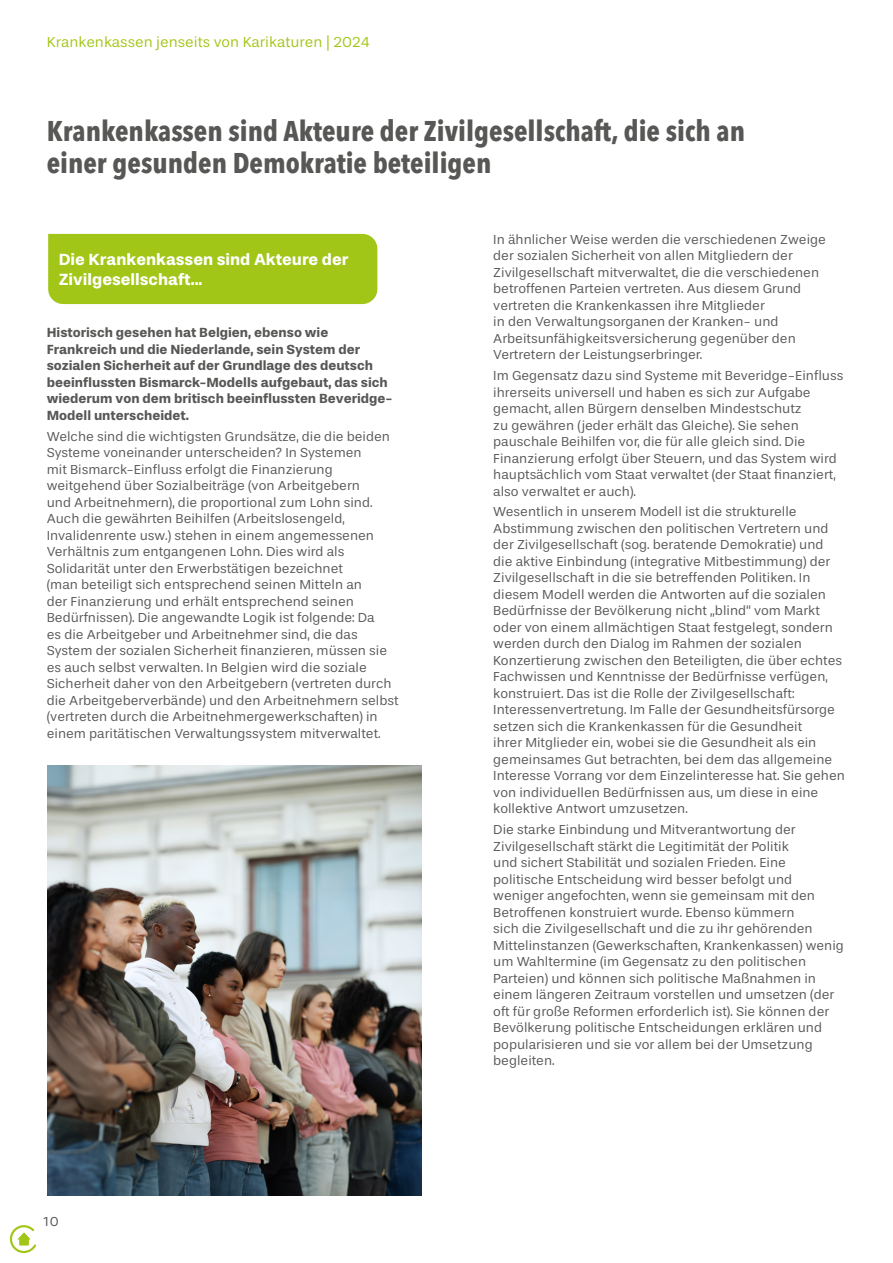
<style>
.page{position:relative;width:893px;height:1263px;background:#fff}
.page>*{position:absolute;margin:0;border:0;box-sizing:border-box;transform-origin:0 0}
.t1{font:700 28.5px/31.5px "Avenir Next Condensed";color:#575756}
.t2{font:700 16.5px/19.5px "Stevie Sans";color:#fff}
.t3{font:15px "Stevie Sans";color:#a2c617}
.t4{font:13.5px/16.5px "Stevie Sans";color:#575756}
.t5{font:700 13.5px/16.5px "Stevie Sans";color:#575756}
</style>
<div class="page">
<svg style="left:9px;top:1225px;width:27px;height:28px"></svg>
<div style="left:48px;top:234px;width:329px;height:70px;background:#a2c617"></div>
<img style="left:47px;top:765px;width:375px;height:431px">
<p class="t3" style="left:47px;top:34px;width:325px">Krankenkassen jenseits von Karikaturen | 2024</p>
<h1 class="t1" style="left:47px;top:115px;width:700px">Krankenkassen sind Akteure der Zivilgesellschaft, die sich an einer gesunden Demokratie beteiligen</h1>
<p class="t2" style="left:59px;top:250px;width:291px">Die Krankenkassen sind Akteure der<br>Zivilgesellschaft...</p>
<p class="t5" style="left:47px;top:324px;width:347px">Historisch gesehen hat Belgien, ebenso wie Frankreich und die Niederlande, sein System der sozialen Sicherheit auf der Grundlage des deutsch beeinflussten Bismarck-Modells aufgebaut, das sich wiederum von dem britisch beeinflussten Beveridge-Modell unterscheidet.</p>
<p class="t4" style="left:47px;top:428px;width:353px">Welche sind die wichtigsten Grundsätze, die die beiden Systeme voneinander unterscheiden? In Systemen<br>mit Bismarck-Einfluss erfolgt die Finanzierung weitgehend über Sozialbeiträge (von Arbeitgebern<br>und Arbeitnehmern), die proportional zum Lohn sind.<br>Auch die gewährten Beihilfen (Arbeitslosengeld, Invalidenrente usw.) stehen in einem angemessenen Verhältnis zum entgangenen Lohn. Dies wird als Solidarität unter den Erwerbstätigen bezeichnet<br>(man beteiligt sich entsprechend seinen Mitteln an<br>der Finanzierung und erhält entsprechend seinen Bedürfnissen). Die angewandte Logik ist folgende: Da<br>es die Arbeitgeber und Arbeitnehmer sind, die das System der sozialen Sicherheit finanzieren, müssen sie es auch selbst verwalten. In Belgien wird die soziale Sicherheit daher von den Arbeitgebern (vertreten durch die Arbeitgeberverbände) und den Arbeitnehmern selbst (vertreten durch die Arbeitnehmergewerkschaften) in einem paritätischen Verwaltungssystem mitverwaltet.</p>
<p class="t4" style="left:43px;top:1213px;width:17px">10</p>
<p class="t4" style="left:493px;top:231px;width:334px">In ähnlicher Weise werden die verschiedenen Zweige der sozialen Sicherheit von allen Mitgliedern der Zivilgesellschaft mitverwaltet, die die verschiedenen betroffenen Parteien vertreten. Aus diesem Grund vertreten die Krankenkassen ihre Mitglieder<br>in den Verwaltungsorganen der Kranken- und Arbeitsunfähigkeitsversicherung gegenüber den Vertretern der Leistungserbringer.</p>
<p class="t4" style="left:493px;top:367px;width:352px">Im Gegensatz dazu sind Systeme mit Beveridge-Einfluss ihrerseits universell und haben es sich zur Aufgabe gemacht, allen Bürgern denselben Mindestschutz<br>zu gewähren (jeder erhält das Gleiche). Sie sehen pauschale Beihilfen vor, die für alle gleich sind. Die Finanzierung erfolgt über Steuern, und das System wird hauptsächlich vom Staat verwaltet (der Staat finanziert, also verwaltet er auch).</p>
<p class="t4" style="left:493px;top:504px;width:353px">Wesentlich in unserem Modell ist die strukturelle Abstimmung zwischen den politischen Vertretern und der Zivilgesellschaft (sog. beratende Demokratie) und die aktive Einbindung (integrative Mitbestimmung) der Zivilgesellschaft in die sie betreffenden Politiken. In diesem Modell werden die Antworten auf die sozialen Bedürfnisse der Bevölkerung nicht „blind“ vom Markt oder von einem allmächtigen Staat festgelegt, sondern werden durch den Dialog im Rahmen der sozialen Konzertierung zwischen den Beteiligten, die über echtes Fachwissen und Kenntnisse der Bedürfnisse verfügen, konstruiert. Das ist die Rolle der Zivilgesellschaft:<br>Interessenvertretung. Im Falle der Gesundheitsfürsorge setzen sich die Krankenkassen für die Gesundheit<br>ihrer Mitglieder ein, wobei sie die Gesundheit als ein gemeinsames Gut betrachten, bei dem das allgemeine Interesse Vorrang vor dem Einzelinteresse hat. Sie gehen von individuellen Bedürfnissen aus, um diese in eine kollektive Antwort umzusetzen.</p>
<p class="t4" style="left:493px;top:821px;width:352px">Die starke Einbindung und Mitverantwortung der Zivilgesellschaft stärkt die Legitimität der Politik<br>und sichert Stabilität und sozialen Frieden. Eine politische Entscheidung wird besser befolgt und weniger angefochten, wenn sie gemeinsam mit den Betroffenen konstruiert wurde. Ebenso kümmern<br>sich die Zivilgesellschaft und die zu ihr gehörenden Mittelinstanzen (Gewerkschaften, Krankenkassen) wenig um Wahltermine (im Gegensatz zu den politischen Parteien) und können sich politische Maßnahmen in einem längeren Zeitraum vorstellen und umsetzen (der oft für große Reformen erforderlich ist). Sie können der Bevölkerung politische Entscheidungen erklären und popularisieren und sie vor allem bei der Umsetzung begleiten.</p>
</div>
